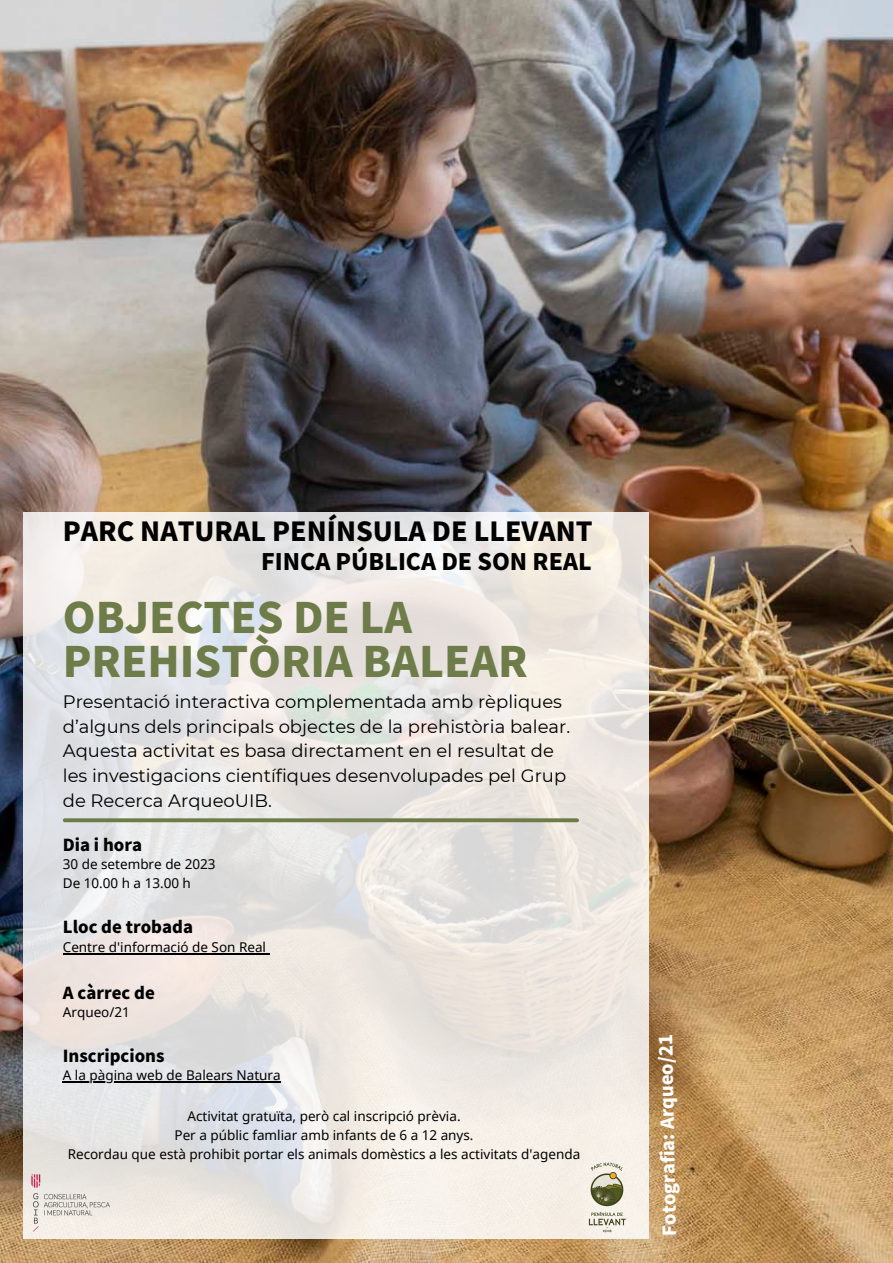
<style>
.page{position:relative;width:893px;height:1263px;background:#fff}
.page>*{position:absolute;margin:0;border:0;box-sizing:border-box;transform-origin:0 0}
.t1{font:900 41.85px/43.5px "Noto Sans JP";color:#6d7c48}
.t2{font:900 26.25px "Noto Sans JP";color:#000}
.t3{font:900 22.73px "Noto Sans JP";color:#000}
.t4{font:18px/24.8px "Montserrat";color:#000}
.t5{font:900 18px "Noto Sans JP";color:#fff}
.t6{font:900 16.5px "Noto Sans JP";color:#000}
.t7{font:13.5px "Noto Sans";color:#000}
</style>
<div class="page">
<img style="left:0;top:0;width:893px;height:1263px">
<svg style="left:24px;top:512px;width:625px;height:726px;background:#e9e6e2"></svg>
<svg style="left:65px;top:818px;width:512px;height:4px;background:#768454"></svg>
<img style="left:566px;top:1156px;width:83px;height:83px">
<img style="left:25px;top:1170px;width:90px;height:65px">
<hr style="left:63px;top:953px;width:203px;height:1px;background:#000">
<hr style="left:63px;top:1081px;width:218px;height:1px;background:#000">
<p class="t2" style="left:63px;top:510px;width:531px">PARC NATURAL PENÍNSULA DE LLEVANT</p>
<p class="t3" style="left:261px;top:544px;width:332px">FINCA PÚBLICA DE SON REAL</p>
<p class="t1" style="left:63px;top:594px;width:466px">OBJECTES DE LA<br>PREHISTÒRIA BALEAR</p>
<p class="t4" style="left:63px;top:689px;width:509px">Presentació interactiva complementada amb rèpliques d’alguns dels principals objectes de la prehistòria balear.</p>
<p class="t4" style="left:63px;top:739px;width:505px">Aquesta activitat es basa directament en el resultat de les investigacions científiques desenvolupades pel Grup de Recerca ArqueoUIB.</p>
<p class="t6" style="left:63px;top:832px;width:81px">Dia i hora</p>
<p class="t7" style="left:63px;top:854px;width:154px">30 de setembre de 2023</p>
<p class="t7" style="left:63px;top:873px;width:130px">De 10.00 h a 13.00 h</p>
<p class="t6" style="left:63px;top:914px;width:132px">Lloc de trobada</p>
<p class="t7" style="left:63px;top:937px;width:205px">Centre d'informació de Son Real</p>
<p class="t6" style="left:63px;top:979px;width:94px">A càrrec de</p>
<p class="t7" style="left:63px;top:1003px;width:69px">Arqueo/21</p>
<p class="t6" style="left:63px;top:1043px;width:103px">Inscripcions</p>
<p class="t7" style="left:63px;top:1066px;width:219px">A la pàgina web de Balears Natura</p>
<p class="t7" style="left:187px;top:1107px;width:275px">Activitat gratuïta, però cal inscripció prèvia.</p>
<p class="t7" style="left:175px;top:1125px;width:300px">Per a públic famliar amb infants de 6 a 12 anys.</p>
<p class="t7" style="left:68px;top:1144px;width:514px">Recordau que està prohibit portar els animals domèstics a les activitats d'agenda</p>
<p class="t5" style="left:655px;top:1236px;width:203px;rotate:-91deg">Fotografia: Arqueo/21</p>
</div>
